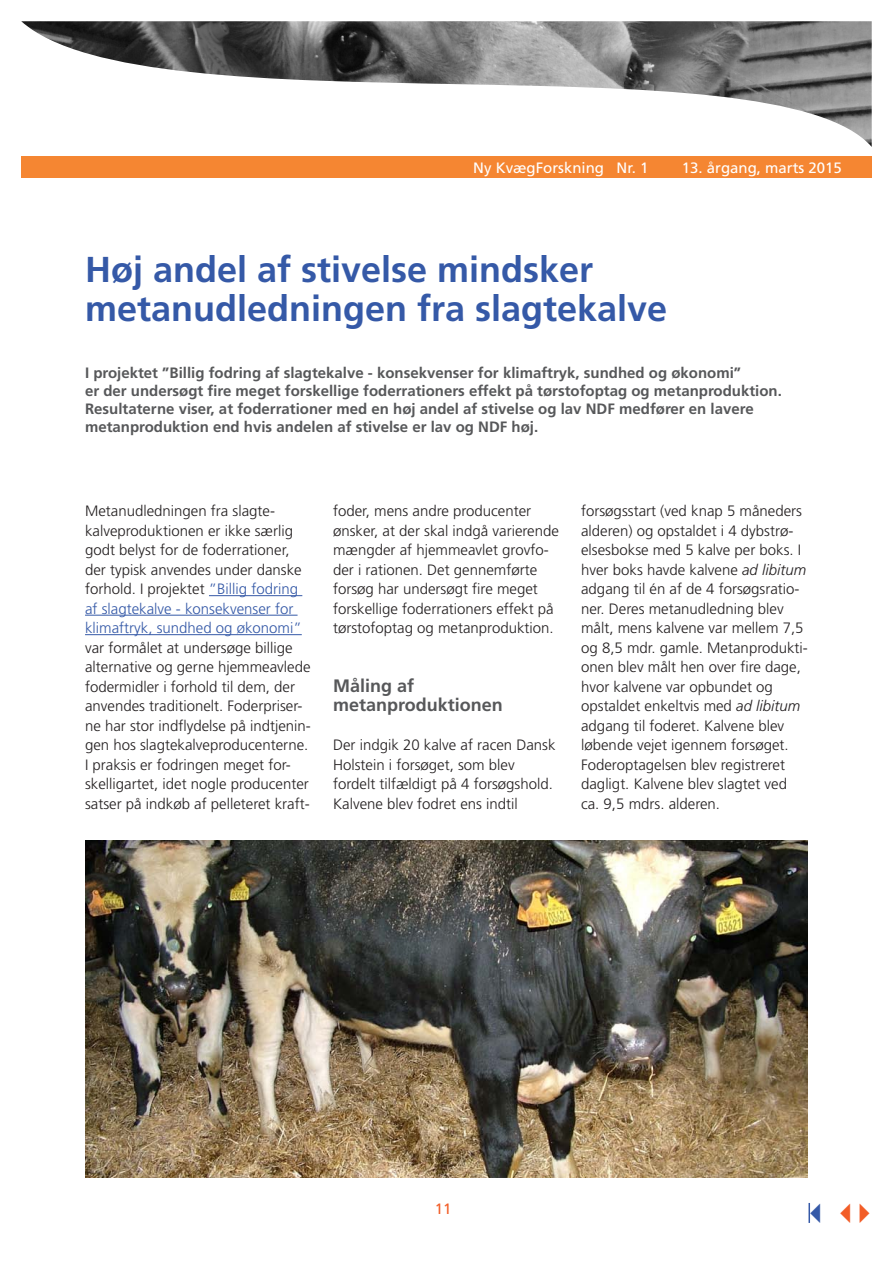
<style>
.page{position:relative;width:893px;height:1263px;background:#fff}
.page>*{position:absolute;margin:0;border:0;box-sizing:border-box;transform-origin:0 0}
.over{font:700 36px/39px "Frutiger";color:#3559a7}
.rubrik{font:700 18px "Frutiger";color:#57585a}
.brod{font:300 15px/19.5px "Frutiger";color:#231f20}
.indledning{font:700 15px/18px "Frutiger";color:#57585a}
.t1{font:15px "Frutiger";color:#fff}
.t2{font:15px "Frutiger";color:#f25d27}
.s1{color:#3559a7}
.s2{font-style:italic}
</style>
<div class="page">
<img style="left:21px;top:21px;width:851px;height:126px">
<div style="left:21px;top:157px;width:851px;height:21px;background:#f58632"></div>
<img style="left:86px;top:840px;width:722px;height:338px">
<hr style="left:209px;top:595px;width:93px;height:1px;background:#3559a7">
<hr style="left:85px;top:615px;width:213px;height:1px;background:#3559a7">
<hr style="left:85px;top:634px;width:217px;height:1px;background:#3559a7">
<hr style="left:808px;top:1203px;width:2px;height:20px;background:#3559a7">
<p class="t1" style="left:473px;top:159px;width:177px">Ny KvægForskning Nr. 1</p>
<p class="t1" style="left:682px;top:159px;width:162px">13. årgang, marts 2015</p>
<p class="over" style="left:85px;top:250px;width:584px">Høj andel af stivelse mindsker metanudledningen fra slagtekalve</p>
<p class="indledning" style="left:85px;top:364px;width:698px">I projektet ”Billig fodring af slagtekalve - konsekvenser for klimaftryk, sundhed og økonomi”<br>er der undersøgt fire meget forskellige foderrationers effekt på tørstofoptag og metanproduktion.<br>Resultaterne viser, at foderrationer med en høj andel af stivelse og lav NDF medfører en lavere metanproduktion end hvis andelen af stivelse er lav og NDF høj.</p>
<p class="brod" style="left:85px;top:501px;width:227px">Metanudledningen fra slagte&shy;kalveproduktionen er ikke særlig godt belyst for de foderrationer, der typisk anvendes under danske forhold. I projektet <span class="s1">”Billig fodring af slagtekalve - konsekvenser for klimaftryk, sundhed og økonomi” </span>var formålet at undersøge billige alternative og gerne hjemmeavlede fodermidler i forhold til dem, der anvendes traditionelt. Foderpriser&shy;ne har stor indflydelse på indtjenin&shy;gen hos slagtekalveproducenterne.<br>I praksis er fodringen meget for&shy;skelligartet, idet nogle producenter satser på indkøb af pelleteret kraft-</p>
<p class="brod" style="left:333px;top:501px;width:227px">foder, mens andre producenter ønsker, at der skal indgå varierende mængder af hjemmeavlet grovfo&shy;der i rationen. Det gennemførte forsøg har undersøgt fire meget forskellige foderrationers effekt på tørstofoptag og metanproduktion.</p>
<p class="rubrik" style="left:333px;top:675px;width:83px">Måling af</p>
<p class="rubrik" style="left:333px;top:694px;width:171px">metanproduktionen</p>
<p class="brod" style="left:333px;top:735px;width:224px">Der indgik 20 kalve af racen Dansk<br>Holstein i forsøget, som blev fordelt tilfældigt på 4 forsøgshold.<br>Kalvene blev fodret ens indtil</p>
<p class="brod" style="left:581px;top:501px;width:228px">forsøgsstart (ved knap 5 måneders alderen) og opstaldet i 4 dybstrø&shy;elsesbokse med 5 kalve per boks. I hver boks havde kalvene <span class="s2">ad libitum </span>adgang til én af de 4 forsøgsratio&shy;ner. Deres metanudledning blev målt, mens kalvene var mellem 7,5 og 8,5 mdr. gamle. Metanprodukti&shy;onen blev målt hen over fire dage, hvor kalvene var opbundet og opstaldet enkeltvis med <span class="s2">ad libitum </span>adgang til foderet. Kalvene blev løbende vejet igennem forsøget.<br>Foderoptagelsen blev registreret dagligt. Kalvene blev slagtet ved ca. 9,5 mdrs. alderen.</p>
<p class="t2" style="left:435px;top:1200px;width:18px">11</p>
</div>
